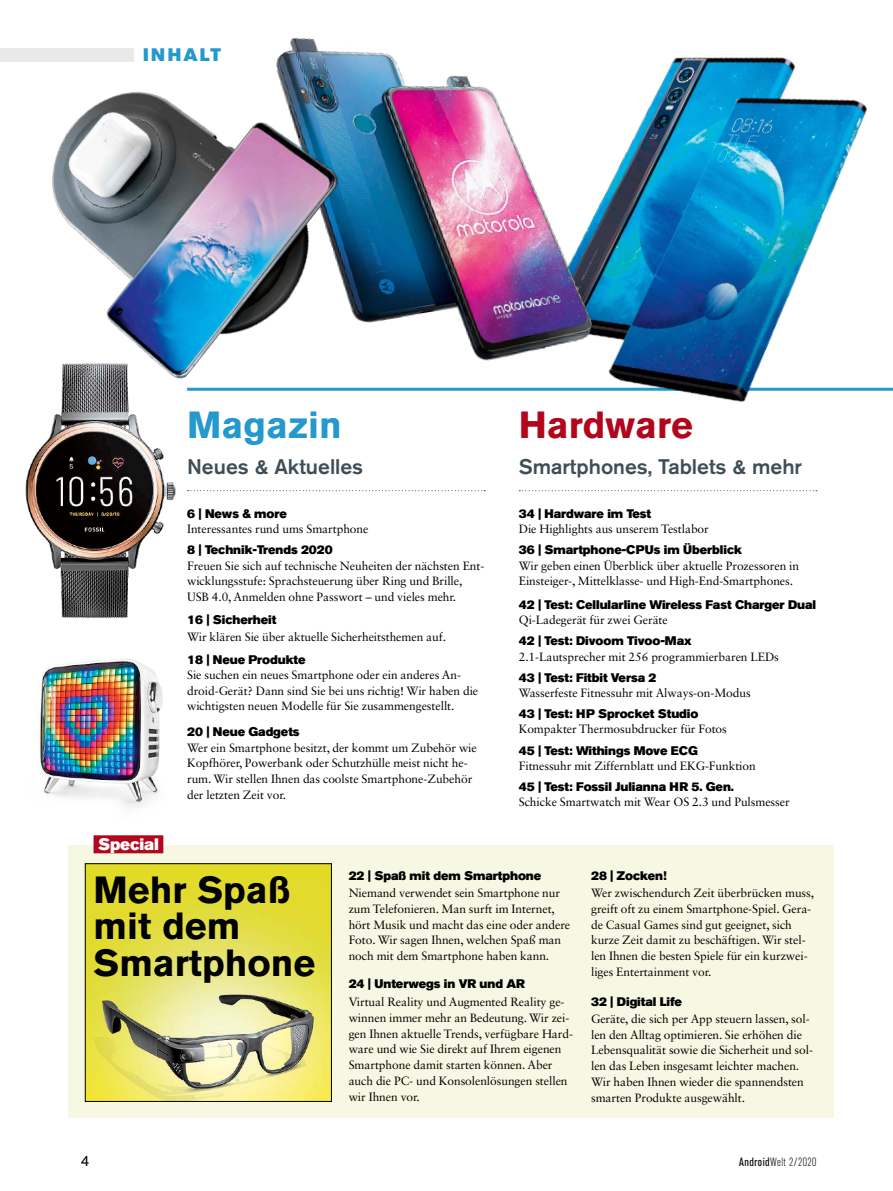
<style>
.page{position:relative;width:893px;height:1191px;background:#fff}
.page>*{position:absolute;margin:0;border:0;box-sizing:border-box;transform-origin:0 0}
.t1{font:700 37.5px/36.3px "Akzidenz Grotesk BQ";color:#000}
.t2{font:700 37.5px "Akzidenz Grotesk BQ";color:#b1061b}
.t3{font:700 37.5px "Akzidenz Grotesk BQ";color:#2499cd}
.t4{font:500 21px "Akzidenz Grotesk BQ";color:#3e4e57}
.t5{font:18px "Akzidenz Grotesk BQ Super";letter-spacing:.125em;color:#2499cd}
.t6{font:16.5px "Akzidenz Grotesk BQ Super";letter-spacing:-.005em;color:#fff}
.t7{font:15px "Akzidenz Grotesk BQ";color:#000}
.t8{font:12.3px "Akzidenz Grotesk BQ Super";letter-spacing:-.005em;color:#000}
.t9{font:12px/15.8px "Sabon LT Std";letter-spacing:-.005em;color:#000}
.t10{font:300 condensed 12px "Akzidenz Grotesk BQ";letter-spacing:.04em;color:#000}
.s1{font-weight:400}
</style>
<div class="page">
<img style="left:39px;top:658px;width:124px;height:149px">
<div style="left:68px;top:845px;width:765px;height:272px;background:#f7f8e3"></div>
<svg style="left:244px;top:490px;width:241px;height:1px"></svg>
<svg style="left:519px;top:490px;width:298px;height:1px"></svg>
<img style="left:87px;top:865px;width:243px;height:234px">
<div style="left:85px;top:863px;width:247px;height:238px;border:1px solid #000"></div>
<div style="left:94px;top:835px;width:69px;height:18px;background:#b1061b"></div>
<img style="left:25px;top:432px;width:219px;height:187px">
<img style="left:672px;top:57px;width:221px;height:345px">
<img style="left:198px;top:63px;width:474px;height:383px">
<img style="left:0;top:37px;width:409px;height:395px">
<div style="left:0;top:48px;width:134px;height:13px;background:#e9e9ea"></div>
<p class="t5" style="left:143px;top:44px;width:79px">INHALT</p>
<p class="t3" style="left:187px;top:403px;width:156px">Magazin</p>
<p class="t4" style="left:187px;top:454px;width:178px">Neues &amp; Aktuelles</p>
<p class="t8" style="left:187px;top:506px;width:101px">6 | News &amp; more</p>
<p class="t9" style="left:187px;top:521px;width:183px">Interessantes rund ums Smartphone</p>
<p class="t8" style="left:187px;top:543px;width:147px">8 | Technik-Trends 2020</p>
<p class="t9" style="left:187px;top:557px;width:299px">Freuen Sie sich auf technische Neuheiten der nächsten Ent&shy;wicklungsstufe: Sprachsteuerung über Ring und Brille,<br>USB 4.0, Anmelden ohne Passwort – und vieles mehr.</p>
<p class="t8" style="left:187px;top:613px;width:91px">16 | Sicherheit</p>
<p class="t9" style="left:187px;top:628px;width:260px">Wir klären Sie über aktuelle Sicherheitsthemen auf.</p>
<p class="t8" style="left:187px;top:652px;width:120px">18 | Neue Produkte</p>
<p class="t9" style="left:187px;top:666px;width:293px">Sie suchen ein neues Smartphone oder ein anderes An&shy;droid-Gerät? Dann sind Sie bei uns richtig! Wir haben die wichtigsten neuen Modelle für Sie zusammengestellt.</p>
<p class="t8" style="left:187px;top:725px;width:114px">20 | Neue Gadgets</p>
<p class="t9" style="left:187px;top:739px;width:291px">Wer ein Smartphone besitzt, der kommt um Zubehör wie Kopfhörer, Powerbank oder Schutzhülle meist nicht he&shy;rum. Wir stellen Ihnen das coolste Smartphone-Zubehör der letzten Zeit vor.</p>
<p class="t2" style="left:519px;top:403px;width:176px">Hardware</p>
<p class="t4" style="left:519px;top:454px;width:285px">Smartphones, Tablets &amp; mehr</p>
<p class="t8" style="left:519px;top:506px;width:134px">34 | Hardware im Test</p>
<p class="t9" style="left:519px;top:521px;width:192px">Die Highlights aus unserem Testlabor</p>
<p class="t8" style="left:519px;top:543px;width:225px">36 | Smartphone-CPUs im Überblick</p>
<p class="t9" style="left:519px;top:557px;width:282px">Wir geben einen Überblick über aktuelle Prozessoren in<br>Einsteiger-, Mittelklasse- und High-End-Smartphones.</p>
<p class="t8" style="left:519px;top:597px;width:299px">42 | Test: Cellularline Wireless Fast Charger Dual</p>
<p class="t9" style="left:519px;top:612px;width:151px">Qi-Ladegerät für zwei Geräte</p>
<p class="t8" style="left:519px;top:634px;width:174px">42 | Test: Divoom Tivoo-Max</p>
<p class="t9" style="left:519px;top:648px;width:262px">2.1-Lautsprecher mit 256 programmierbaren LEDs</p>
<p class="t8" style="left:519px;top:670px;width:139px">43 | Test: Fitbit Versa 2</p>
<p class="t9" style="left:519px;top:685px;width:233px">Wasserfeste Fitnessuhr mit Always-on-Modus</p>
<p class="t8" style="left:519px;top:706px;width:181px">43 | Test: HP Sprocket Studio</p>
<p class="t9" style="left:519px;top:721px;width:210px">Kompakter Thermosubdrucker für Fotos</p>
<p class="t8" style="left:519px;top:743px;width:181px">45 | Test: Withings Move ECG</p>
<p class="t9" style="left:519px;top:757px;width:239px">Fitnessuhr mit Ziffernblatt und EKG-Funktion</p>
<p class="t8" style="left:519px;top:779px;width:217px">45 | Test: Fossil Julianna HR 5. Gen.</p>
<p class="t9" style="left:519px;top:794px;width:272px">Schicke Smartwatch mit Wear OS 2.3 und Pulsmesser</p>
<p class="t6" style="left:98px;top:835px;width:62px">Special</p>
<p class="t1" style="left:94px;top:871px;width:223px">Mehr Spaß mit dem<br>Smartphone</p>
<p class="t8" style="left:349px;top:869px;width:194px">22 | Spaß mit dem Smartphone</p>
<p class="t9" style="left:349px;top:885px;width:223px">Niemand verwendet sein Smartphone nur zum Telefonieren. Man surft im Internet, hört Musik und macht das eine oder andere Foto. Wir sagen Ihnen, welchen Spaß man noch mit dem Smartphone haben kann.</p>
<p class="t8" style="left:349px;top:976px;width:178px">24 | Unterwegs in VR und AR</p>
<p class="t9" style="left:349px;top:994px;width:226px">Virtual Reality und Augmented Reality ge&shy;winnen immer mehr an Bedeutung. Wir zei&shy;gen Ihnen aktuelle Trends, verfügbare Hard&shy;ware und wie Sie direkt auf Ihrem eigenen Smartphone damit starten können. Aber auch die PC- und Konsolenlösungen stellen wir Ihnen vor.</p>
<p class="t8" style="left:591px;top:869px;width:77px">28 | Zocken!</p>
<p class="t9" style="left:591px;top:885px;width:225px">Wer zwischendurch Zeit überbrücken muss, greift oft zu einem Smartphone-Spiel. Gera&shy;de Casual Games sind gut geeignet, sich kurze Zeit damit zu beschäftigen. Wir stel&shy;len Ihnen die besten Spiele für ein kurzwei&shy;liges Entertainment vor.</p>
<p class="t8" style="left:591px;top:994px;width:92px">32 | Digital Life</p>
<p class="t9" style="left:591px;top:1010px;width:223px">Geräte, die sich per App steuern lassen, sol&shy;len den Alltag optimieren. Sie erhöhen die Lebensqualität sowie die Sicherheit und sol&shy;len das Leben insgesamt leichter machen.<br>Wir haben Ihnen wieder die spannendsten smarten Produkte ausgewählt.</p>
<p class="t7" style="left:81px;top:1152px;width:10px">4</p>
<p class="t10" style="left:739px;top:1155px;width:79px"><span class="s1">Android</span>Welt 2/2020</p>
</div>
